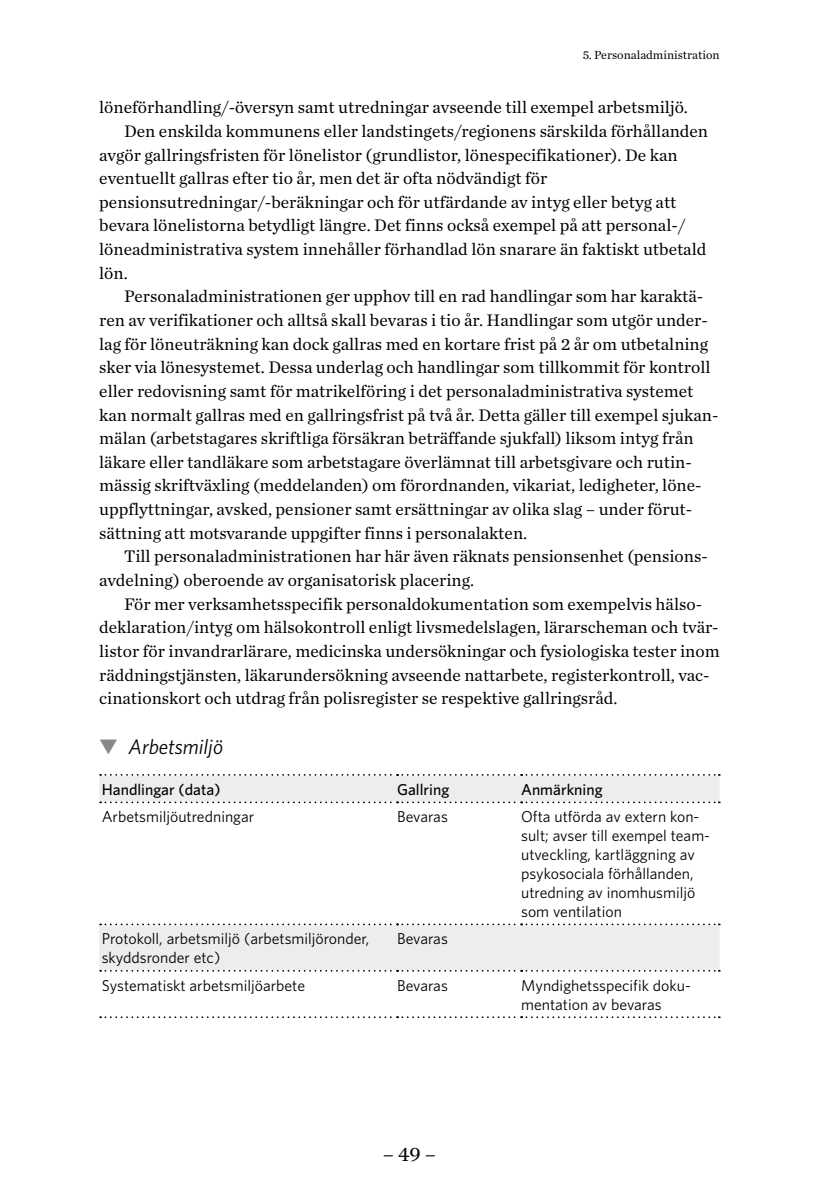
<style>
.page{position:relative;width:819px;height:1201px;background:#fff}
.page>*{position:absolute;margin:0;border:0;box-sizing:border-box;transform-origin:0 0}
.t1{font:italic 21px "Whitney";color:#000}
.t2{font:21px "Chronicle Text G1";color:#000}
.t3{font:17.5px "Chronicle Text G1";color:#000}
.t4{font:15.75px/18.9px "Whitney";color:#000}
.t5{font:500 15.75px "Whitney";color:#000}
.t6{font:12.25px "Chronicle Text G1";color:#000}
.s1{color:#87888a}
</style>
<div class="page">
<svg style="left:99px;top:775px;width:620px;height:195px"></svg>
<svg style="left:100px;top:923px;width:619px;height:2px"></svg>
<svg style="left:100px;top:970px;width:619px;height:1px"></svg>
<svg style="left:100px;top:1016px;width:619px;height:2px"></svg>
<svg style="left:100px;top:801px;width:619px;height:2px"></svg>
<svg style="left:100px;top:774px;width:619px;height:1px"></svg>
<p class="t6" style="left:582px;top:46px;width:138px">5. Personaladministration</p>
<p class="t3" style="left:99px;top:94px;width:590px">löneförhandling/-översyn samt utredningar avseende till exempel arbetsmiljö.</p>
<p class="t3" style="left:124px;top:118px;width:585px">Den enskilda kommunens eller landstingets/regionens särskilda förhållanden</p>
<p class="t3" style="left:99px;top:141px;width:580px">avgör gallringsfristen för lönelistor (grundlistor, lönespecifikationer). De kan</p>
<p class="t3" style="left:99px;top:165px;width:449px">eventuellt gallras efter tio år, men det är ofta nödvändigt för</p>
<p class="t3" style="left:99px;top:189px;width:578px">pensionsutredningar/-beräkningar och för utfärdande av intyg eller betyg att</p>
<p class="t3" style="left:99px;top:212px;width:587px">bevara lönelistorna betydligt längre. Det finns också exempel på att personal-/</p>
<p class="t3" style="left:99px;top:236px;width:608px">löneadministrativa system innehåller förhandlad lön snarare än faktiskt utbetald</p>
<p class="t3" style="left:99px;top:260px;width:30px">lön.</p>
<p class="t3" style="left:124px;top:283px;width:580px">Personaladministrationen ger upphov till en rad handlingar som har karaktä-</p>
<p class="t3" style="left:99px;top:307px;width:610px">ren av verifikationer och alltså skall bevaras i tio år. Handlingar som utgör under-</p>
<p class="t3" style="left:99px;top:330px;width:610px">lag för löneuträkning kan dock gallras med en kortare frist på 2 år om utbetalning</p>
<p class="t3" style="left:99px;top:354px;width:612px">sker via lönesystemet. Dessa underlag och handlingar som tillkommit för kontroll</p>
<p class="t3" style="left:99px;top:378px;width:595px">eller redovisning samt för matrikelföring i det personaladministrativa systemet</p>
<p class="t3" style="left:99px;top:401px;width:620px">kan normalt gallras med en gallringsfrist på två år. Detta gäller till exempel sjukan-</p>
<p class="t3" style="left:99px;top:425px;width:596px">mälan (arbetstagares skriftliga försäkran beträffande sjukfall) liksom intyg från</p>
<p class="t3" style="left:99px;top:449px;width:594px">läkare eller tandläkare som arbetstagare överlämnat till arbetsgivare och rutin-</p>
<p class="t3" style="left:99px;top:472px;width:604px">mässig skriftväxling (meddelanden) om förordnanden, vikariat, ledigheter, löne-</p>
<p class="t3" style="left:99px;top:496px;width:594px">uppflyttningar, avsked, pensioner samt ersättningar av olika slag – under förut-</p>
<p class="t3" style="left:99px;top:519px;width:429px">sättning att motsvarande uppgifter finns i personalakten.</p>
<p class="t3" style="left:124px;top:543px;width:585px">Till personaladministrationen har här även räknats pensionsenhet (pensions-</p>
<p class="t3" style="left:99px;top:567px;width:376px">avdelning) oberoende av organisatorisk placering.</p>
<p class="t3" style="left:124px;top:590px;width:579px">För mer verksamhetsspecifik personaldokumentation som exempelvis hälso-</p>
<p class="t3" style="left:99px;top:614px;width:621px">deklaration/intyg om hälsokontroll enligt livsmedelslagen, lärarscheman och tvär-</p>
<p class="t3" style="left:99px;top:638px;width:622px">listor för invandrarlärare, medicinska undersökningar och fysiologiska tester inom</p>
<p class="t3" style="left:99px;top:661px;width:612px">räddningstjänsten, läkarundersökning avseende nattarbete, registerkontroll, vac-</p>
<p class="t3" style="left:99px;top:685px;width:519px">cinationskort och utdrag från polisregister se respektive gallringsråd.</p>
<p class="t1" style="left:99px;top:733px;width:125px"><span class="s1">▼</span> Arbetsmiljö</p>
<p class="t5" style="left:102px;top:779px;width:120px">Handlingar (data)</p>
<p class="t5" style="left:397px;top:779px;width:54px">Gallring</p>
<p class="t5" style="left:521px;top:779px;width:83px">Anmärkning</p>
<p class="t4" style="left:102px;top:807px;width:154px">Arbetsmiljöutredningar</p>
<p class="t4" style="left:397px;top:807px;width:52px">Bevaras</p>
<p class="t4" style="left:521px;top:807px;width:190px">Ofta utförda av extern kon&shy;sult; avser till exempel team&shy;utveckling, kartläggning av psykosociala förhållanden, utredning av inomhusmiljö som ventilation</p>
<p class="t4" style="left:102px;top:929px;width:269px">Protokoll, arbetsmiljö (arbetsmiljöronder, skyddsronder etc)</p>
<p class="t4" style="left:397px;top:929px;width:52px">Bevaras</p>
<p class="t4" style="left:102px;top:975px;width:205px">Systematiskt arbetsmiljöarbete</p>
<p class="t4" style="left:397px;top:975px;width:52px">Bevaras</p>
<p class="t4" style="left:521px;top:975px;width:171px">Myndighetsspecifik doku&shy;mentation av bevaras</p>
<p class="t2" style="left:383px;top:1137px;width:55px">– 49 –</p>
</div>
